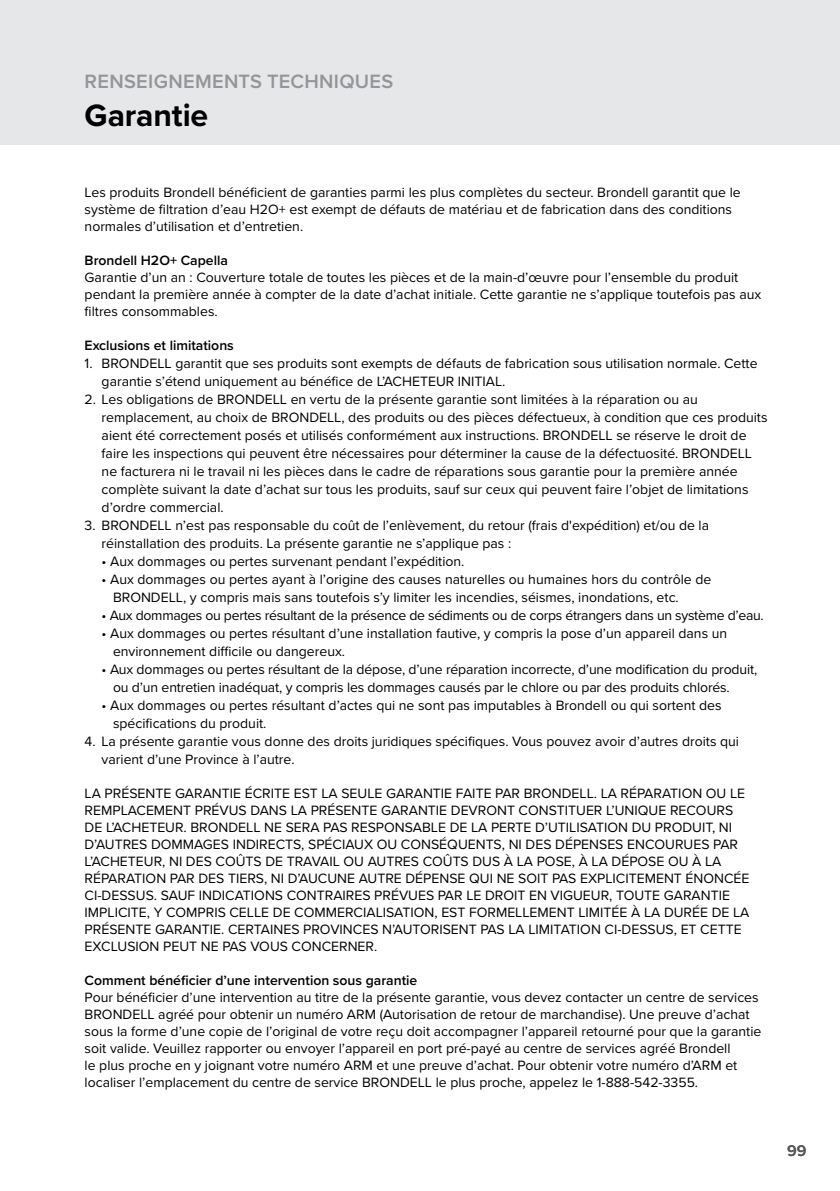
<style>
.page{position:relative;width:840px;height:1191px;background:#fff}
.page>*{position:absolute;margin:0;border:0;box-sizing:border-box;transform-origin:0 0}
.t1{font:700 32px "Proxima Nova";letter-spacing:-.005em;color:#000}
.t2{font:600 20px "Proxima Nova";letter-spacing:.015em;color:#939598}
.t3{font:600 16px "Proxima Nova";color:#58595b}
.t4{font:14px/17px "Proxima Nova";color:#000}
.t5{font:14px "Proxima Nova";letter-spacing:-.02em;color:#000}
.t6{font:600 14px "Proxima Nova";color:#000}
</style>
<div class="page">
<div style="left:0;top:0;width:839px;height:144px;background:#e6e7e8"></div>
<h2 class="t2" style="left:85px;top:66px;width:310px">RENSEIGNEMENTS TECHNIQUES</h2>
<h1 class="t1" style="left:85px;top:92px;width:125px">Garantie</h1>
<p class="t4" style="left:85px;top:183px;width:657px">Les produits Brondell bénéficient de garanties parmi les plus complètes du secteur. Brondell garantit que le système de filtration d’eau H2O+ est exempt de défauts de matériau et de fabrication dans des conditions normales d’utilisation et d’entretien.</p>
<p class="t6" style="left:85px;top:250px;width:145px">Brondell H2O+ Capella</p>
<p class="t4" style="left:85px;top:268px;width:677px">Garantie d’un an : Couverture totale de toutes les pièces et de la main-d’œuvre pour l’ensemble du produit pendant la première année à compter de la date d’achat initiale. Cette garantie ne s’applique toutefois pas aux filtres consommables.</p>
<p class="t6" style="left:85px;top:335px;width:151px">Exclusions et limitations</p>
<p class="t4" style="left:102px;top:354px;width:657px;line-height:18px;text-indent:-17px">1. BRONDELL garantit que ses produits sont exempts de défauts de fabrication sous utilisation normale. Cette garantie s’étend uniquement au bénéfice de L’ACHETEUR INITIAL.</p>
<p class="t4" style="left:102px;top:390px;width:667px;line-height:18px;text-indent:-17px">2. Les obligations de BRONDELL en vertu de la présente garantie sont limitées à la réparation ou au remplacement, au choix de BRONDELL, des produits ou des pièces défectueux, à condition que ces produits aient été correctement posés et utilisés conformément aux instructions. BRONDELL se réserve le droit de faire les inspections qui peuvent être nécessaires pour déterminer la cause de la défectuosité. BRONDELL ne facturera ni le travail ni les pièces dans le cadre de réparations sous garantie pour la première année complète suivant la date d’achat sur tous les produits, sauf sur ceux qui peuvent faire l’objet de limitations d’ordre commercial.</p>
<p class="t4" style="left:102px;top:516px;width:608px;line-height:18px;text-indent:-17px">3. BRONDELL n’est pas responsable du coût de l’enlèvement, du retour (frais d'expédition) et/ou de la réinstallation des produits. La présente garantie ne s’applique pas :</p>
<p class="t4" style="left:102px;top:552px;width:364px">• Aux dommages ou pertes survenant pendant l’expédition.</p>
<p class="t4" style="left:113px;top:570px;width:599px;line-height:18px;text-indent:-11px">• Aux dommages ou pertes ayant à l’origine des causes naturelles ou humaines hors du contrôle de<br>BRONDELL, y compris mais sans toutefois s’y limiter les incendies, séismes, inondations, etc.</p>
<p class="t5" style="left:102px;top:605px;width:663px">• Aux dommages ou pertes résultant de la présence de sédiments ou de corps étrangers dans un système d’eau.</p>
<p class="t4" style="left:113px;top:624px;width:615px;line-height:18px;text-indent:-11px">• Aux dommages ou pertes résultant d’une installation fautive, y compris la pose d’un appareil dans un environnement difficile ou dangereux.</p>
<p class="t4" style="left:113px;top:660px;width:645px;line-height:18px;text-indent:-11px">• Aux dommages ou pertes résultant de la dépose, d’une réparation incorrecte, d’une modification du produit, ou d’un entretien inadéquat, y compris les dommages causés par le chlore ou par des produits chlorés.</p>
<p class="t4" style="left:113px;top:696px;width:610px;line-height:18px;text-indent:-11px">• Aux dommages ou pertes résultant d’actes qui ne sont pas imputables à Brondell ou qui sortent des spécifications du produit.</p>
<p class="t4" style="left:102px;top:732px;width:638px;line-height:18px;text-indent:-17px">4. La présente garantie vous donne des droits juridiques spécifiques. Vous pouvez avoir d’autres droits qui varient d’une Province à l’autre.</p>
<p class="t4" style="left:85px;top:784px;width:666px">LA PRÉSENTE GARANTIE ÉCRITE EST LA SEULE GARANTIE FAITE PAR BRONDELL. LA RÉPARATION OU LE REMPLACEMENT PRÉVUS DANS LA PRÉSENTE GARANTIE DEVRONT CONSTITUER L’UNIQUE RECOURS DE L’ACHETEUR. BRONDELL NE SERA PAS RESPONSABLE DE LA PERTE D’UTILISATION DU PRODUIT, NI D’AUTRES DOMMAGES INDIRECTS, SPÉCIAUX OU CONSÉQUENTS, NI DES DÉPENSES ENCOURUES PAR L’ACHETEUR, NI DES COÛTS DE TRAVAIL OU AUTRES COÛTS DUS À LA POSE, À LA DÉPOSE OU À LA RÉPARATION PAR DES TIERS, NI D’AUCUNE AUTRE DÉPENSE QUI NE SOIT PAS EXPLICITEMENT ÉNONCÉE CI-DESSUS. SAUF INDICATIONS CONTRAIRES PRÉVUES PAR LE DROIT EN VIGUEUR, TOUTE GARANTIE IMPLICITE, Y COMPRIS CELLE DE COMMERCIALISATION, EST FORMELLEMENT LIMITÉE À LA DURÉE DE LA PRÉSENTE GARANTIE. CERTAINES PROVINCES N’AUTORISENT PAS LA LIMITATION CI-DESSUS, ET CETTE EXCLUSION PEUT NE PAS VOUS CONCERNER.</p>
<p class="t6" style="left:85px;top:970px;width:334px">Comment bénéficier d’une intervention sous garantie</p>
<p class="t4" style="left:85px;top:988px;width:678px">Pour bénéficier d’une intervention au titre de la présente garantie, vous devez contacter un centre de services BRONDELL agréé pour obtenir un numéro ARM (Autorisation de retour de marchandise). Une preuve d’achat sous la forme d’une copie de l’original de votre reçu doit accompagner l’appareil retourné pour que la garantie soit valide. Veuillez rapporter ou envoyer l’appareil en port pré-payé au centre de services agréé Brondell<br>le plus proche en y joignant votre numéro ARM et une preuve d’achat. Pour obtenir votre numéro d’ARM et localiser l’emplacement du centre de service BRONDELL le plus proche, appelez le 1-888-542-3355.</p>
<p class="t3" style="left:786px;top:1139px;width:21px">99</p>
</div>
